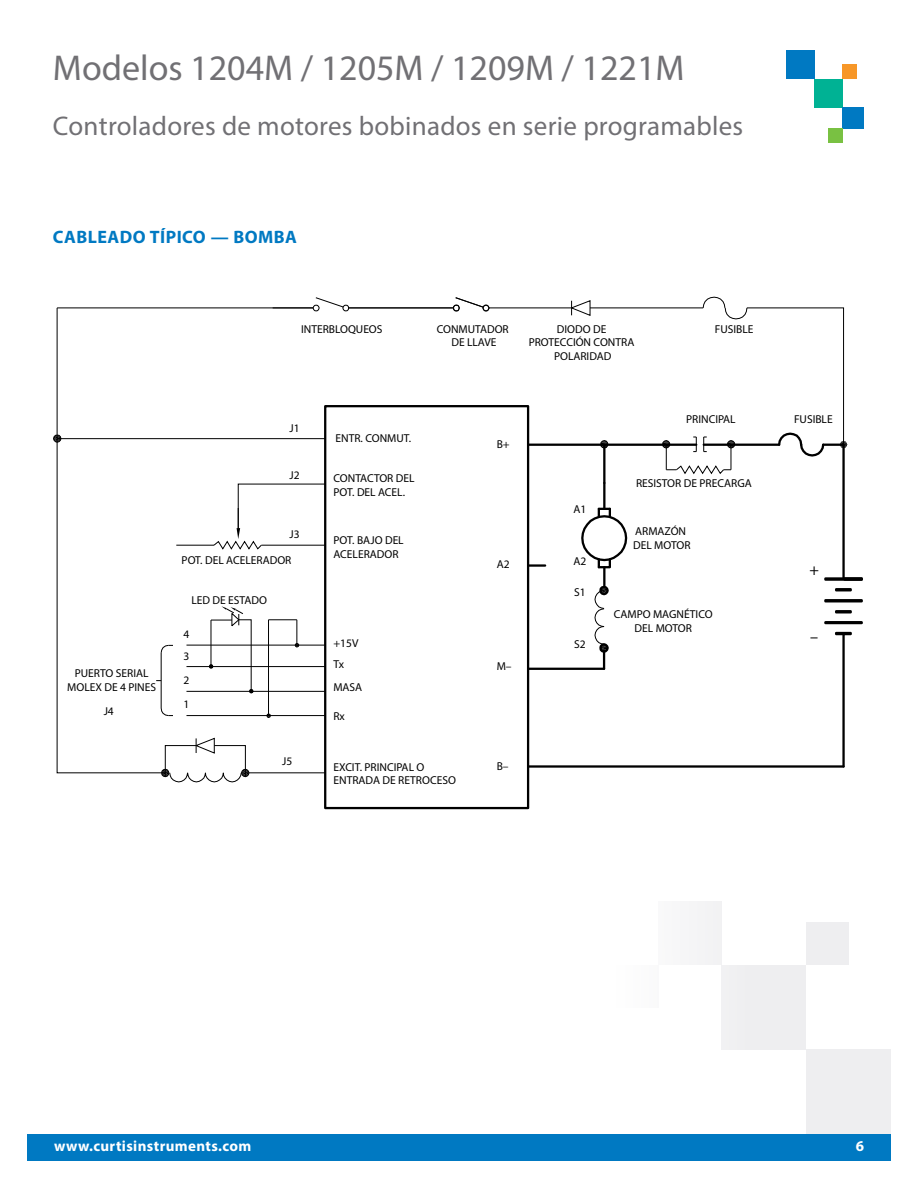
<style>
.page{position:relative;width:918px;height:1188px;background:#fff}
.page>*{position:absolute;margin:0;border:0;box-sizing:border-box;transform-origin:0 0}
.t1{font:36px "Myriad Pro";color:#717074}
.t2{font:27px "Myriad Pro";letter-spacing:.01em;color:#717074}
.t3{font:700 18px "Myriad Pro";letter-spacing:.025em;color:#0079c2}
.t4{font:16.05px "Helvetica Neue LT Std";color:#000}
.t5{font:700 15px "Myriad Pro";letter-spacing:.025em;color:#fff}
.t6{font:11.4px/13.8px "Helvetica Neue LT Std";color:#000}
</style>
<div class="page">
<div style="left:27px;top:1134px;width:864px;height:26px;background:#0079c2"></div>
<div style="left:786px;top:51px;width:29px;height:28px;background:#0079c2"></div>
<div style="left:815px;top:79px;width:28px;height:28px;background:#00b294"></div>
<div style="left:843px;top:107px;width:21px;height:21px;background:#0079c2"></div>
<div style="left:843px;top:65px;width:14px;height:14px;background:#f79728"></div>
<div style="left:829px;top:128px;width:14px;height:14px;background:#79c142"></div>
<div style="left:324px;top:405px;width:205px;height:404px;border:2px solid #000"></div>
<hr style="left:186px;top:645px;width:139px;height:1px;background:#000">
<hr style="left:186px;top:666px;width:139px;height:1px;background:#000">
<hr style="left:186px;top:691px;width:139px;height:1px;background:#000">
<hr style="left:186px;top:715px;width:139px;height:1px;background:#000">
<hr style="left:268px;top:620px;width:1px;height:96px;background:#000">
<svg style="left:266px;top:713px;width:5px;height:5px"></svg>
<hr style="left:176px;top:545px;width:38px;height:1px;background:#000">
<hr style="left:57px;top:438px;width:268px;height:1px;background:#000">
<svg style="left:166px;top:645px;width:7px;height:71px"></svg>
<hr style="left:528px;top:444px;width:76px;height:2px;background:#000">
<hr style="left:528px;top:668px;width:76px;height:2px;background:#000">
<hr style="left:528px;top:765px;width:316px;height:3px;background:#000">
<svg style="left:581px;top:508px;width:47px;height:61px"></svg>
<div style="left:835px;top:610px;width:17px;height:3px;border:2px solid #000"></div>
<div style="left:824px;top:621px;width:39px;height:3px;border:2px solid #000"></div>
<div style="left:835px;top:632px;width:17px;height:3px;border:2px solid #000"></div>
<svg style="left:836px;top:633px;width:15px;height:2px"></svg>
<div style="left:824px;top:577px;width:39px;height:4px;border:2px solid #000"></div>
<div style="left:824px;top:599px;width:39px;height:3px;border:2px solid #000"></div>
<div style="left:835px;top:588px;width:17px;height:3px;border:2px solid #000"></div>
<div style="left:844px;top:577px;width:19px;height:4px;border:2px solid #000"></div>
<hr style="left:842px;top:445px;width:3px;height:134px;background:#000">
<hr style="left:249px;top:773px;width:76px;height:1px;background:#000">
<svg style="left:57px;top:312px;width:109px;height:461px"></svg>
<svg style="left:213px;top:483px;width:113px;height:67px"></svg>
<hr style="left:590px;top:308px;width:113px;height:1px;background:#000">
<hr style="left:489px;top:308px;width:83px;height:1px;background:#000">
<svg style="left:570px;top:300px;width:21px;height:16px"></svg>
<svg style="left:57px;top:297px;width:433px;height:15px"></svg>
<hr style="left:842px;top:634px;width:3px;height:133px;background:#000">
<svg style="left:209px;top:606px;width:45px;height:88px"></svg>
<svg style="left:269px;top:619px;width:31px;height:29px"></svg>
<svg style="left:161px;top:738px;width:89px;height:45px"></svg>
<hr style="left:603px;top:567px;width:2px;height:20px;background:#000">
<hr style="left:603px;top:483px;width:2px;height:26px;background:#000">
<hr style="left:528px;top:564px;width:17px;height:3px;background:#000">
<svg style="left:594px;top:585px;width:15px;height:84px"></svg>
<svg style="left:600px;top:297px;width:247px;height:188px"></svg>
<svg style="left:53px;top:434px;width:9px;height:9px"></svg>
<div style="left:806px;top:1050px;width:85px;height:84px;background:#eeeef0"></div>
<div style="left:722px;top:965px;width:84px;height:85px;background:#eeeef0"></div>
<div style="left:658px;top:902px;width:64px;height:63px;background:#f5f5f6"></div>
<div style="left:806px;top:923px;width:43px;height:42px;background:#eeeef0"></div>
<h1 class="t1" style="left:53px;top:46px;width:633px">Modelos 1204M / 1205M / 1209M / 1221M</h1>
<h2 class="t2" style="left:53px;top:110px;width:692px">Controladores de motores bobinados en serie programables</h2>
<h3 class="t3" style="left:53px;top:225px;width:246px">CABLEADO TÍPICO — BOMBA</h3>
<p class="t6" style="left:301px;top:322px;width:83px">INTERBLOQUEOS</p>
<p class="t6" style="left:437px;top:322px;width:74px;text-align:center">CONMUTADOR<br>DE LLAVE</p>
<p class="t6" style="left:715px;top:322px;width:40px">FUSIBLE</p>
<p class="t6" style="left:529px;top:322px;width:107px;text-align:center">DIODO DE<br>PROTECCIÓN CONTRA<br>POLARIDAD</p>
<p class="t6" style="left:67px;top:666px;width:90px;text-align:center">PUERTO SERIAL<br>MOLEX DE 4 PINES</p>
<p class="t6" style="left:104px;top:704px;width:12px">J4</p>
<p class="t6" style="left:290px;top:421px;width:12px">J1</p>
<p class="t6" style="left:290px;top:468px;width:12px">J2</p>
<p class="t6" style="left:290px;top:527px;width:12px">J3</p>
<p class="t6" style="left:182px;top:553px;width:111px">POT. DEL ACELERADOR</p>
<p class="t6" style="left:191px;top:593px;width:77px">LED DE ESTADO</p>
<p class="t6" style="left:183px;top:624px;width:7px;line-height:21px">4<br>3</p>
<p class="t6" style="left:183px;top:668px;width:7px;line-height:24px">2<br>1</p>
<p class="t6" style="left:282px;top:754px;width:12px">J5</p>
<p class="t6" style="left:336px;top:432px;width:77px">ENTR. CONMUT.</p>
<p class="t6" style="left:333px;top:471px;width:83px">CONTACTOR DEL<br>POT. DEL ACEL.</p>
<p class="t6" style="left:333px;top:533px;width:72px">POT. BAJO DEL<br>ACELERADOR</p>
<p class="t6" style="left:333px;top:633px;width:27px;line-height:21px">+15V<br>Tx</p>
<p class="t6" style="left:333px;top:681px;width:30px">MASA</p>
<p class="t6" style="left:333px;top:709px;width:13px">Rx</p>
<p class="t6" style="left:333px;top:760px;width:124px">EXCIT. PRINCIPAL O<br>ENTRADA DE RETROCESO</p>
<p class="t6" style="left:497px;top:437px;width:15px">B+</p>
<p class="t6" style="left:497px;top:557px;width:14px">A2</p>
<p class="t6" style="left:497px;top:659px;width:17px">M–</p>
<p class="t6" style="left:497px;top:759px;width:14px">B–</p>
<p class="t6" style="left:573px;top:502px;width:14px">A1</p>
<p class="t6" style="left:573px;top:554px;width:14px">A2</p>
<p class="t6" style="left:574px;top:585px;width:13px">S1</p>
<p class="t6" style="left:574px;top:637px;width:13px">S2</p>
<p class="t6" style="left:686px;top:412px;width:51px">PRINCIPAL</p>
<p class="t6" style="left:794px;top:412px;width:40px">FUSIBLE</p>
<p class="t6" style="left:636px;top:476px;width:117px">RESISTOR DE PRECARGA</p>
<p class="t6" style="left:633px;top:524px;width:59px">ARMAZÓN<br>DEL MOTOR</p>
<p class="t6" style="left:614px;top:607px;width:100px;text-align:center">CAMPO MAGNÉTICO<br>DEL MOTOR</p>
<h3 class="t4" style="left:809px;top:560px;width:11px">+</h3>
<h3 class="t4" style="left:810px;top:627px;width:10px">–</h3>
<h3 class="t5" style="left:54px;top:1136px;width:199px">www.curtisinstruments.com</h3>
<h3 class="t5" style="left:856px;top:1136px;width:10px">6</h3>
</div>
